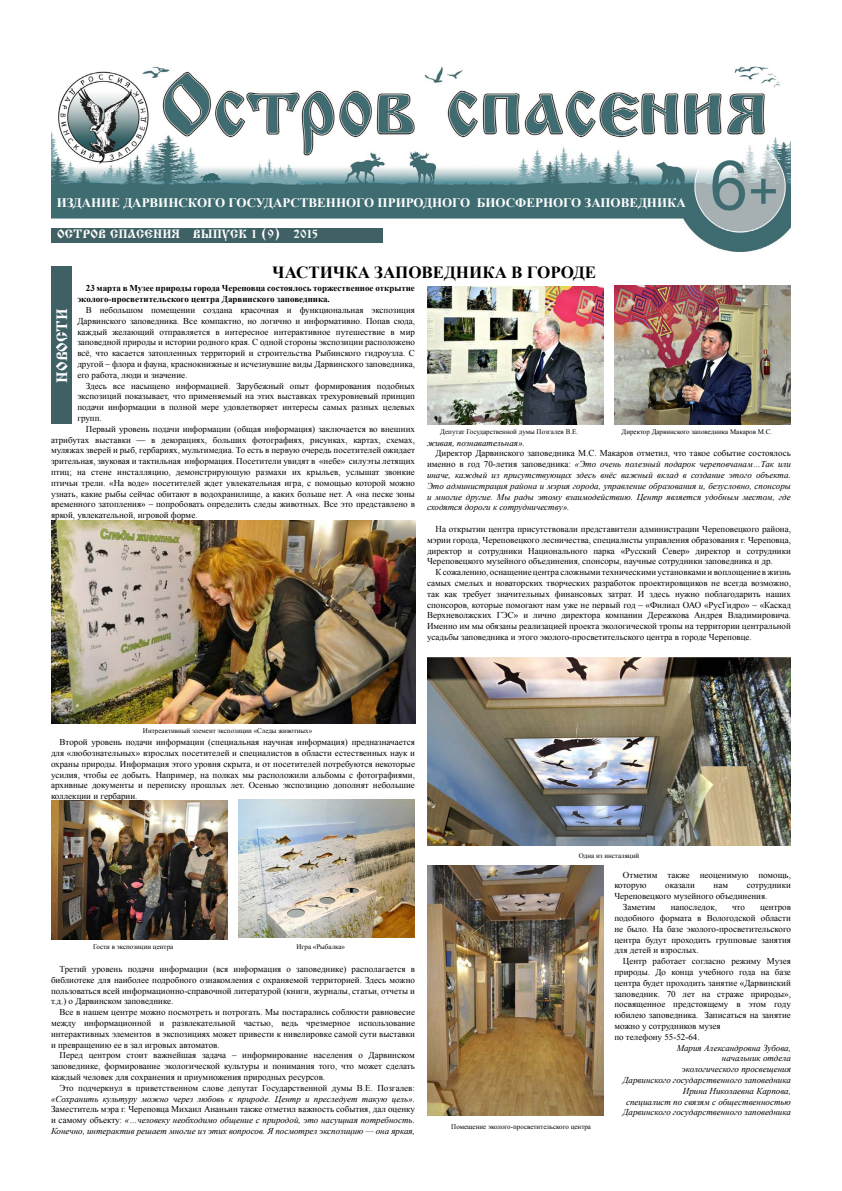
<style>
.page{position:relative;width:842px;height:1191px;background:#fff}
.page>*{position:absolute;margin:0;border:0;box-sizing:border-box;transform-origin:0 0}
.t1{font:700 17px "Times New Roman";color:#000}
.t2{font:15px "Izhitsa Cyrillic";color:#fff}
.t3{font:700 13px "Times New Roman";color:#fff}
.t4{font:12px "Izhitsa Cyrillic";color:#fff}
.t5{font:9px/10.8px "Times New Roman";color:#000;text-align:justify}
.t6{font:italic 9px/10.8px "Times New Roman";color:#000;text-align:justify}
.t7{font:700 9px/10.8px "Times New Roman";color:#000}
.t8{font:7px "Times New Roman";color:#000}
.s1{font-style:normal}
</style>
<div class="page">
<img style="left:51px;top:66px;width:740px;height:186px">
<div style="left:52px;top:228px;width:331px;height:14px;background:#3f6165"></div>
<div style="left:51px;top:267px;width:21px;height:157px;background:#3f6165"></div>
<img style="left:239px;top:799px;width:176px;height:138px">
<img style="left:51px;top:800px;width:176px;height:139px">
<img style="left:427px;top:657px;width:364px;height:189px">
<img style="left:51px;top:521px;width:365px;height:202px">
<img style="left:427px;top:865px;width:176px;height:250px">
<img style="left:615px;top:285px;width:176px;height:140px">
<img style="left:427px;top:286px;width:176px;height:139px">
<h3 class="t3" style="left:57px;top:193px;width:631px">ИЗДАНИЕ ДАРВИНСКОГО ГОСУДАРСТВЕННОГО ПРИРОДНОГО БИОСФЕРНОГО ЗАПОВЕДНИКА</h3>
<h3 class="t4" style="left:57px;top:228px;width:263px">«ОСТРОВ СПАСЕНИЯ ВЫПУСК 1 (9) 2015</h3>
<h1 class="t1" style="left:272px;top:261px;width:325px">ЧАСТИЧКА ЗАПОВЕДНИКА В ГОРОДЕ</h1>
<h2 class="t2" style="left:54px;top:382px;width:76px;rotate:-90deg">НОВОСТИ</h2>
<p class="t7" style="left:77px;top:283px;width:339px;text-indent:9px">23 марта в Музее природы города Череповца состоялось торжественное открытие эколого-просветительского центра Дарвинского заповедника.</p>
<p class="t5" style="left:77px;top:304px;width:339px;text-indent:9px">В небольшом помещении создана красочная и функциональная экспозиция Дарвинского заповедника. Все компактно, но логично и информативно. Попав сюда, каждый желающий отправляется в интересное интерактивное путешествие в мир заповедной природы и истории родного края. С одной стороны экспозиции расположено всё, что касается затопленных территорий и строительства Рыбинского гидроузла. С другой – флора и фауна, краснокнижные и исчезнувшие виды Дарвинского заповедника, его работа, люди и значение.</p>
<p class="t5" style="left:77px;top:380px;width:339px;text-indent:9px">Здесь все насыщено информацией. Зарубежный опыт формирования подобных экспозиций показывает, что применяемый на этих выставках трехуровневый принцип подачи информации в полной мере удовлетворяет интересы самых разных целевых групп.</p>
<p class="t5" style="left:51px;top:423px;width:365px;text-indent:35px">Первый уровень подачи информации (общая информация) заключается во внешних атрибутах выставки — в декорациях, больших фотографиях, рисунках, картах, схемах, муляжах зверей и рыб, гербариях, мультимедиа. То есть в первую очередь посетителей ожидает зрительная, звуковая и тактильная информация. Посетители увидят в «небе» силуэты летящих птиц; на стене инсталляцию, демонстрирующую размахи их крыльев, услышат звонкие птичьи трели. «На воде» посетителей ждет увлекательная игра, с помощью которой можно узнать, какие рыбы сейчас обитают в водохранилище, а каких больше нет. А «на песке зоны временного затопления» – попробовать определить следы животных. Все это представлено в яркой, увлекательной, игровой форме.</p>
<p class="t8" style="left:440px;top:427px;width:139px">Депутат Государственной думы Позгалев В.Е.</p>
<p class="t8" style="left:622px;top:427px;width:152px">Директор Дарвинского заповедника Макаров М.С.</p>
<p class="t6" style="left:427px;top:437px;width:99px">живая, познавательная».</p>
<p class="t6" style="left:427px;top:448px;width:365px;text-indent:9px"><span class="s1">Директор Дарвинского заповедника М.С. Макаров отметил, что такое событие состоялось именно в год 70-летия заповедника:</span> «Это очень полезный подарок череповчанам…Так или иначе, каждый из присутствующих здесь внёс важный вклад в создание этого объекта.<br>Это администрация района и мэрия города, управление образования и, безусловно, спонсоры и многие другие. Мы рады этому взаимодействию. Центр является удобным местом, где сходятся дороги к сотрудничеству».</p>
<p class="t5" style="left:427px;top:523px;width:365px;text-indent:9px">На открытии центра присутствовали представители администрации Череповецкого района, мэрии города, Череповецкого лесничества, специалисты управления образования г. Череповца, директор и сотрудники Национального парка «Русский Север» директор и сотрудники Череповецкого музейного объединения, спонсоры, научные сотрудники заповедника и др.</p>
<p class="t5" style="left:427px;top:566px;width:365px;text-indent:9px">К сожалению, оснащение центра сложными техническими установками и воплощение в жизнь самых смелых и новаторских творческих разработок проектировщиков не всегда возможно, так как требует значительных финансовых затрат. И здесь нужно поблагодарить наших спонсоров, которые помогают нам уже не первый год – «Филиал ОАО «РусГидро» – «Каскад Верхневолжских ГЭС» и лично директора компании Дережкова Андрея Владимировича.<br>Именно им мы обязаны реализацией проекта экологической тропы на территории центральной усадьбы заповедника и этого эколого-просветительского центра в городе Череповце.</p>
<p class="t8" style="left:143px;top:725px;width:171px">Интреактивный элемент экспозиции «Следы животных»</p>
<p class="t5" style="left:51px;top:736px;width:365px;text-indent:9px">Второй уровень подачи информации (специальная научная информация) предназначается для «любознательных» взрослых посетителей и специалистов в области естественных наук и охраны природы. Информация этого уровня скрыта, и от посетителей потребуются некоторые усилия, чтобы ее добыть. Например, на полках мы расположили альбомы с фотографиями, архивные документы и переписку прошлых лет. Осенью экспозицию дополнят небольшие коллекции и гербарии.</p>
<p class="t8" style="left:93px;top:941px;width:82px">Гости в экспозиции центра</p>
<p class="t8" style="left:297px;top:941px;width:50px">Игра «Рыбалка»</p>
<p class="t5" style="left:51px;top:963px;width:365px;text-indent:9px">Третий уровень подачи информации (вся информация о заповеднике) располагается в библиотеке для наиболее подробного ознакомления с охраняемой территорией. Здесь можно пользоваться всей информационно-справочной литературой (книги, журналы, статьи, отчеты и т.д.) о Дарвинском заповеднике.</p>
<p class="t5" style="left:51px;top:1006px;width:365px;text-indent:9px">Все в нашем центре можно посмотреть и потрогать. Мы постарались соблюсти равновесие между информационной и развлекательной частью, ведь чрезмерное использование интерактивных элементов в экспозициях может привести к нивелировке самой сути выставки и превращению ее в зал игровых автоматов.</p>
<p class="t5" style="left:51px;top:1049px;width:365px;text-indent:9px">Перед центром стоит важнейшая задача – информирование населения о Дарвинском заповеднике, формирование экологической культуры и понимания того, что может сделать каждый человек для сохранения и приумножения природных ресурсов.</p>
<p class="t5" style="left:60px;top:1082px;width:357px">Это подчеркнул в приветственном слове депутат Государственной думы В.Е. Позгалев:</p>
<p class="t6" style="left:51px;top:1093px;width:365px">«Сохранить культуру можно через любовь к природе. Центр и преследует такую цель».</p>
<p class="t6" style="left:51px;top:1103px;width:365px"><span class="s1">Заместитель мэра г. Череповца Михаил Ананьин также отметил важность события, дал оценку и самому объекту:</span> «…человеку необходимо общение с природой, это насущная потребность.<br>Конечно, интерактив решает многие из этих вопросов. Я посмотрел экспозицию — она яркая,</p>
<p class="t8" style="left:579px;top:851px;width:62px">Одна из инсталяций</p>
<p class="t8" style="left:451px;top:1122px;width:141px">Помещение эколого-просветительского центра</p>
<p class="t5" style="left:614px;top:869px;width:178px;text-indent:9px">Отметим также неоценимую помощь, которую</p>
<p class="t5" style="left:665px;top:880px;width:31px">оказали</p>
<p class="t5" style="left:714px;top:880px;width:16px">нам</p>
<p class="t5" style="left:747px;top:880px;width:46px">сотрудники</p>
<p class="t5" style="left:614px;top:890px;width:155px">Череповецкого музейного объединения.</p>
<p class="t5" style="left:623px;top:901px;width:34px">Заметим</p>
<p class="t5" style="left:671px;top:901px;width:48px">напоследок,</p>
<p class="t5" style="left:732px;top:901px;width:14px">что</p>
<p class="t5" style="left:614px;top:901px;width:178px;text-indent:146px">центров подобного формата в Вологодской области не было. На базе эколого-просветительского центра будут проходить групповые занятия для детей и взрослых.</p>
<p class="t5" style="left:614px;top:955px;width:178px;text-align:left;text-indent:9px">Центр работает согласно режиму Музея природы. До конца учебного года на базе центра будет проходить занятие «Дарвинский заповедник. 70 лет на страже природы», посвященное предстоящему в этом году юбилею заповедника. Записаться на занятие можно у сотрудников музея<br>по телефону 55-52-64.</p>
<p class="t6" style="left:623px;top:1042px;width:170px;text-align:right">Мария Александровна Зубова,<br>начальник отдела<br>экологического просвещения<br>Дарвинского государственного заповедника Ирина Николаевна Карпова,<br>специалист по связям с общественностью Дарвинского государственного заповедника</p>
</div>
